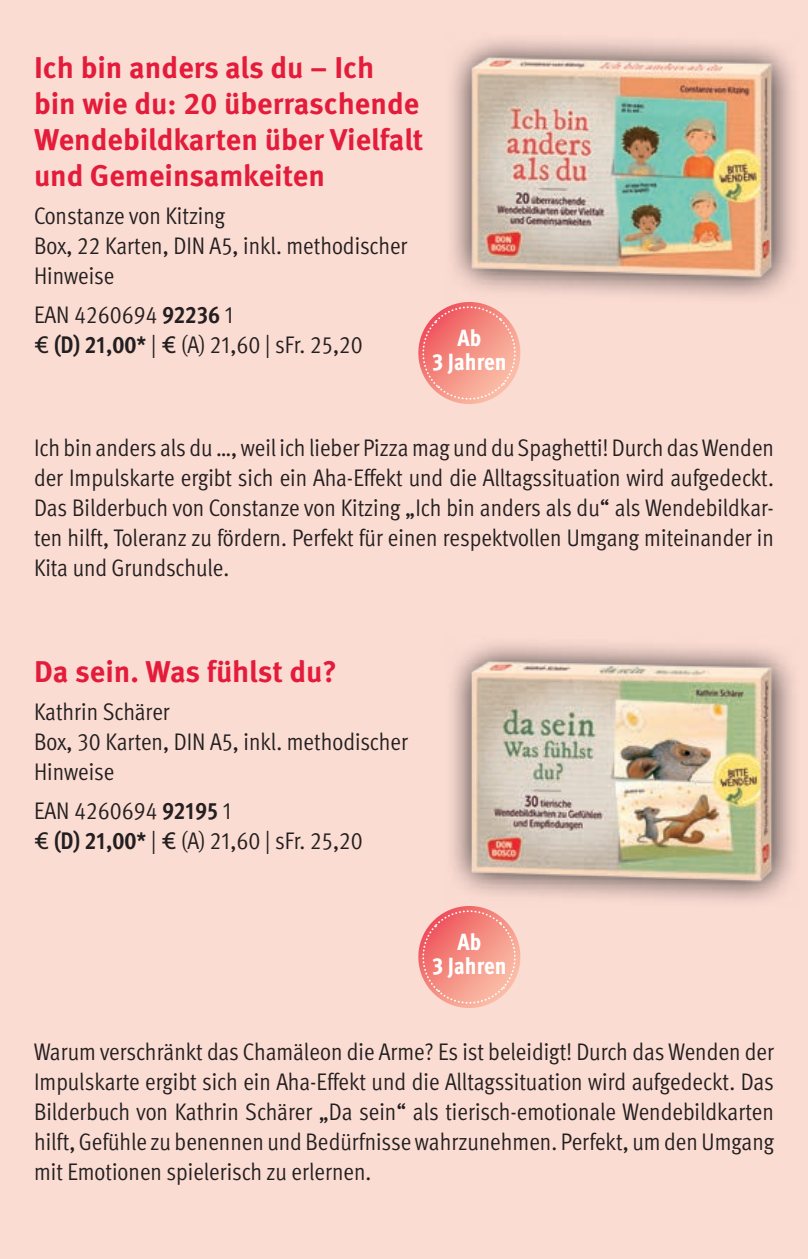
<style>
.page{position:relative;width:808px;height:1259px;background:#fbdcd3}
.page>*{position:absolute;margin:0;border:0;box-sizing:border-box;transform-origin:0 0}
.t1{font:700 30px/36px "Meta OT";color:#e41c3b}
.t2{font:24px/30px "Meta OT Cond Norm";color:#231f20}
.t3{font:800 condensed 23.4px/23.4px "Meta OT";color:#fff;text-align:center}
.s1{font-family:"Meta OT";font-weight:700;font-stretch:condensed}
.s2{font-family:"Meta OT"}
</style>
<div class="page">
<svg style="left:418px;top:305px;width:103px;height:99px"></svg>
<svg style="left:451px;top:39px;width:343px;height:266px"></svg>
<img style="left:469px;top:55px;width:305px;height:223px">
<svg style="left:418px;top:909px;width:103px;height:99px"></svg>
<svg style="left:451px;top:643px;width:343px;height:266px"></svg>
<img style="left:469px;top:659px;width:305px;height:223px">
<p class="t1" style="left:34px;top:50px;width:391px">Ich bin anders als du – Ich bin wie du: 20 überraschende<br>Wendebildkarten über Vielfalt und Gemeinsamkeiten</p>
<p class="t2" style="left:34px;top:201px;width:375px">Constanze von Kitzing<br>Box, 22 Karten, DIN A5, inkl. methodischer<br>Hinweise</p>
<p class="t2" style="left:34px;top:299px;width:330px">EAN 4260694 <span class="s1">92236</span> 1<br><span class="s2">€</span> <span class="s1">(D) 21,00*</span> | <span class="s2">€</span> (A) 21,60 | sFr. 25,20</p>
<p class="t3" style="left:432px;top:327px;width:76px">Ab<br>3 Jahren</p>
<p class="t2" style="left:34px;top:432px;width:741px;text-align:justify">Ich bin anders als du …, weil ich lieber Pizza mag und du Spaghetti! Durch das Wenden der Impulskarte ergibt sich ein Aha-Effekt und die Alltagssituation wird aufgedeckt.<br>Das Bilderbuch von Constanze von Kitzing „Ich bin anders als du“ als Wendebildkar&shy;ten hilft, Toleranz zu fördern. Perfekt für einen respektvollen Umgang miteinander in Kita und Grundschule.</p>
<p class="t1" style="left:34px;top:654px;width:304px">Da sein. Was fühlst du?</p>
<p class="t2" style="left:34px;top:697px;width:375px">Kathrin Schärer<br>Box, 30 Karten, DIN A5, inkl. methodischer<br>Hinweise</p>
<p class="t2" style="left:34px;top:795px;width:330px">EAN 4260694 <span class="s1">92195</span> 1<br><span class="s2">€</span> <span class="s1">(D) 21,00*</span> | <span class="s2">€</span> (A) 21,60 | sFr. 25,20</p>
<p class="t3" style="left:432px;top:931px;width:76px">Ab<br>3 Jahren</p>
<p class="t2" style="left:34px;top:1036px;width:742px;text-align:justify">Warum verschränkt das Chamäleon die Arme? Es ist beleidigt! Durch das Wenden der Impulskarte ergibt sich ein Aha-Effekt und die Alltagssituation wird aufgedeckt. Das Bilderbuch von Kathrin Schärer „Da sein“ als tierisch-emotionale Wendebildkarten hilft, Gefühle zu benennen und Bedürfnisse wahrzunehmen. Perfekt, um den Umgang mit Emotionen spielerisch zu erlernen.</p>
</div>
